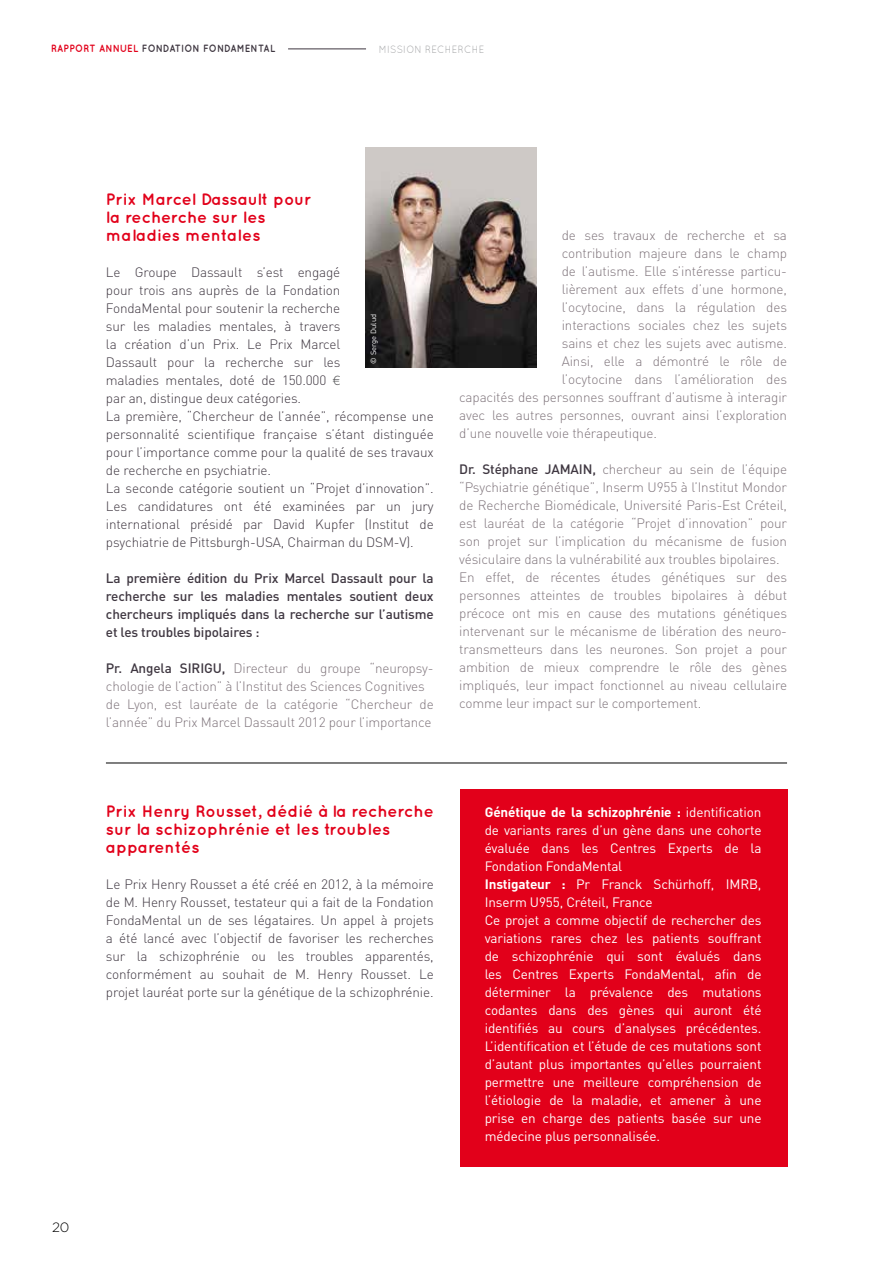
<style>
.page{position:relative;width:893px;height:1263px;background:#fff}
.page>*{position:absolute;margin:0;border:0;box-sizing:border-box;transform-origin:0 0}
.t1{font:700 16.5px/18px "Quicksand";color:#e2001a}
.t2{font:300 13.5px/18px "DIN";letter-spacing:-.01em;color:#7f747b}
.t3{font:300 13.5px/18px "DIN";letter-spacing:-.01em;color:#3f3741}
.t4{font:13.5px/18px "DIN";letter-spacing:-.01em;color:#fff}
.t5{font:500 13.5px/18px "DIN";letter-spacing:-.01em;color:#3f3741;text-align:justify}
.t6{font:300 13.5px "Gotham";color:#000}
.t7{font:700 10.5px "Quicksand";letter-spacing:.01em;color:#3f3741;scale:.9 1}
.t8{font:10.5px "Quicksand";letter-spacing:.03em;color:#a3a4a6;scale:.9 1}
.t9{font:7.5px "DIN";color:#fff}
.s1{color:#e2001a}
.s2{font-family:"Gill Sans Std";color:#58585a}
.s3{font-weight:500;color:#3f3741}
.s4{font-weight:700}
</style>
<div class="page">
<div style="left:460px;top:789px;width:327px;height:378px;background:#e2001a"></div>
<hr style="left:106px;top:763px;width:681px;height:1px;background:#000">
<img style="left:366px;top:148px;width:170px;height:220px">
<hr style="left:288px;top:49px;width:78px;height:1px;background:#3f3741">
<p class="t7" style="left:51px;top:42px;width:251px"><span class="s1">Rapport annuel</span> Fondation FondaMental</p>
<p class="t8" style="left:379px;top:43px;width:119px">MISSION RECHERCHE</p>
<p class="t6" style="left:52px;top:1220px;width:19px">20</p>
<p class="t1" style="left:106px;top:189px;width:207px">Prix Marcel Dassault pour la recherche sur les maladies mentales</p>
<p class="t3" style="left:106px;top:263px;width:329px">Le Groupe Dassault s’est engagé<br>pour trois ans auprès de la Fondation<br>FondaMental pour soutenir la recherche<br>sur les maladies mentales, à travers<br>la création d’un Prix. Le Prix Marcel<br>Dassault pour la recherche sur les<br>maladies mentales, doté de 150.000 <span class="s2">€<br></span>par an, distingue deux catégories.<br>La première, “Chercheur de l’année”, récompense une personnalité scientifique française s’étant distinguée pour l’importance comme pour la qualité de ses travaux de recherche en psychiatrie.<br>La seconde catégorie soutient un “Projet d’innovation”.<br>Les candidatures ont été examinées par un jury international présidé par David Kupfer (Institut de psychiatrie de Pittsburgh-USA, Chairman du DSM-V).</p>
<p class="t5" style="left:106px;top:568px;width:329px">La première édition du Prix Marcel Dassault pour la recherche sur les maladies mentales soutient deux chercheurs impliqués dans la recherche sur l’autisme et les troubles bipolaires :</p>
<p class="t2" style="left:106px;top:658px;width:329px"><span class="s3">Pr. Angela SIRIGU,</span> Directeur du groupe “neuropsy&shy;chologie de l’action” à l’Institut des Sciences Cognitives de Lyon, est lauréate de la catégorie “Chercheur de l’année” du Prix Marcel Dassault 2012 pour l’importance</p>
<p class="t9" style="left:369px;top:364px;width:51px;rotate:-90deg">© Serge Dulud</p>
<p class="t2" style="left:562px;top:226px;width:227px">de ses travaux de recherche et sa</p>
<p class="t2" style="left:562px;top:244px;width:227px">contribution majeure dans le champ</p>
<p class="t2" style="left:562px;top:262px;width:227px">de l’autisme. Elle s’intéresse particu-</p>
<p class="t2" style="left:562px;top:280px;width:227px">lièrement aux effets d’une hormone,</p>
<p class="t2" style="left:562px;top:298px;width:227px">l’ocytocine, dans la régulation des</p>
<p class="t2" style="left:562px;top:316px;width:227px">interactions sociales chez les sujets</p>
<p class="t2" style="left:562px;top:334px;width:227px">sains et chez les sujets avec autisme.</p>
<p class="t2" style="left:562px;top:352px;width:227px">Ainsi, elle a démontré le rôle de</p>
<p class="t2" style="left:562px;top:370px;width:227px">l’ocytocine dans l’amélioration des</p>
<p class="t2" style="left:459px;top:388px;width:329px">capacités des personnes souffrant d’autisme à interagir</p>
<p class="t2" style="left:459px;top:406px;width:329px">avec les autres personnes, ouvrant ainsi l’exploration</p>
<p class="t2" style="left:459px;top:424px;width:199px">d’une nouvelle voie thérapeutique.</p>
<p class="t2" style="left:459px;top:460px;width:329px"><span class="s3">Dr. Stéphane JAMAIN,</span> chercheur au sein de l’équipe “Psychiatrie génétique”, Inserm U955 à l’Institut Mondor de Recherche Biomédicale, Université Paris-Est Créteil, est lauréat de la catégorie “Projet d’innovation” pour son projet sur l’implication du mécanisme de fusion vésiculaire dans la vulnérabilité aux troubles bipolaires.<br>En effet, de récentes études génétiques sur des personnes atteintes de troubles bipolaires à début précoce ont mis en cause des mutations génétiques intervenant sur le mécanisme de libération des neuro&shy;transmetteurs dans les neurones. Son projet a pour ambition de mieux comprendre le rôle des gènes impliqués, leur impact fonctionnel au niveau cellulaire comme leur impact sur le comportement.</p>
<p class="t1" style="left:106px;top:801px;width:329px">Prix Henry Rousset, dédié à la recherche sur la schizophrénie et les troubles apparentés</p>
<p class="t3" style="left:106px;top:875px;width:329px;text-align:justify">Le Prix Henry Rousset a été créé en 2012, à la mémoire de M. Henry Rousset, testateur qui a fait de la Fondation FondaMental un de ses légataires. Un appel à projets a été lancé avec l’objectif de favoriser les recherches sur la schizophrénie ou les troubles apparentés, conformément au souhait de M. Henry Rousset. Le projet lauréat porte sur la génétique de la schizophrénie.</p>
<p class="t4" style="left:485px;top:802px;width:278px"><span class="s4">Génétique de la schizophrénie :</span> identification de variants rares d’un gène dans une cohorte évaluée dans les Centres Experts de la Fondation FondaMental<br><span class="s4">Instigateur :</span> Pr Franck Schürhoff, IMRB, Inserm U955, Créteil, France<br>Ce projet a comme objectif de rechercher des variations rares chez les patients souffrant de schizophrénie qui sont évalués dans les Centres Experts FondaMental, afin de déterminer la prévalence des mutations codantes dans des gènes qui auront été identifiés au cours d’analyses précédentes.<br>L’identification et l’étude de ces mutations sont d’autant plus importantes qu’elles pourraient permettre une meilleure compréhension de l’étiologie de la maladie, et amener à une prise en charge des patients basée sur une médecine plus personnalisée.</p>
</div>
